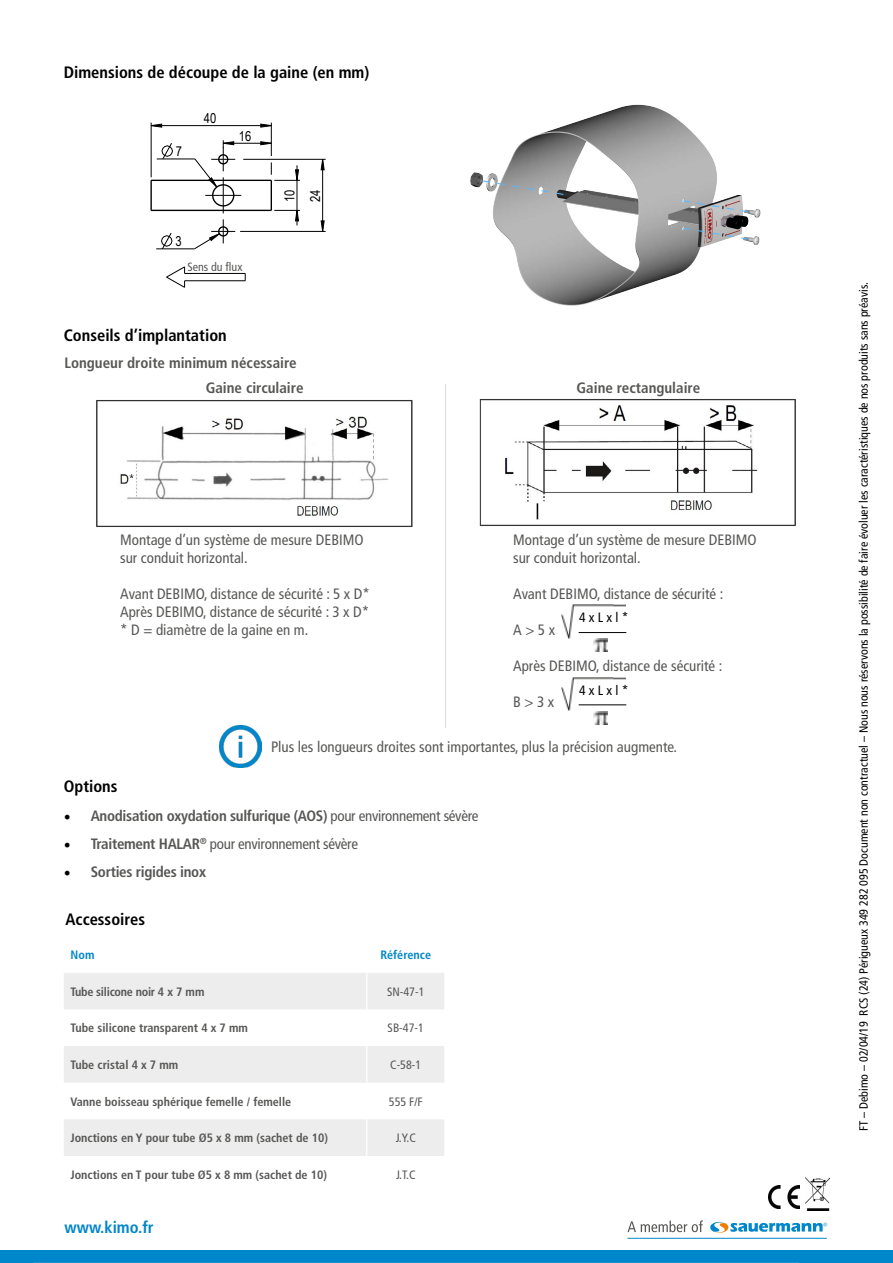
<style>
.page{position:relative;width:893px;height:1263px;background:#fff}
.page>*{position:absolute;margin:0;border:0;box-sizing:border-box;transform-origin:0 0}
.t1{font:700 condensed 16.5px "Frutiger LT Std";color:#000}
.t2{font:700 condensed 16.5px "Frutiger LT Std";color:#0086ca}
.t3{font:condensed 15px/18px "Frutiger LT Std";color:#575756}
.t4{font:700 condensed 15px/24.5px "Frutiger LT Std";letter-spacing:-.005em;color:#575756}
.t5{font:condensed 15px "Frutiger LT Std";letter-spacing:-.02em;color:#575756}
.t6{font:13.65px "Arial Narrow";color:#000}
.t7{font:condensed 13.5px "Frutiger LT Std";color:#000}
.t8{font:700 condensed 12.15px "Frutiger LT Std";color:#575756}
.t9{font:condensed 12.15px "Frutiger LT Std";color:#575756}
.t10{font:700 condensed 12.15px "Frutiger LT Std";letter-spacing:-.02em;color:#575756}
.t11{font:700 condensed 12.15px "Frutiger LT Std";color:#0086ca}
.t12{font:condensed 12px "Frutiger LT Std";color:#000}
.t13{font:condensed 12px "Frutiger LT Std";color:#575756}
.s1{font-family:"Minion Pro";font-weight:400;font-stretch:normal;font-size:18px;color:#000}
.s2{font-weight:400}
.s3{font-family:"Minion Pro";font-stretch:normal;font-size:18px;color:#000}
.s4{font-weight:700}
</style>
<div class="page">
<svg style="left:64px;top:973px;width:380px;height:183px;fill:#ededed"></svg>
<hr style="left:366px;top:973px;width:1px;height:36px;background:#fff">
<hr style="left:366px;top:1009px;width:1px;height:37px;background:#fff">
<hr style="left:366px;top:1046px;width:1px;height:37px;background:#fff">
<hr style="left:366px;top:1083px;width:1px;height:36px;background:#fff">
<hr style="left:366px;top:1119px;width:1px;height:37px;background:#fff">
<img style="left:768px;top:1186px;width:32px;height:22px">
<img style="left:806px;top:1177px;width:24px;height:33px">
<svg style="left:627px;top:1220px;width:76px;height:12px"></svg>
<svg style="left:710px;top:1221px;width:117px;height:12px"></svg>
<hr style="left:627px;top:1238px;width:200px;height:1px;background:#0086ca">
<hr style="left:150px;top:180px;width:2px;height:30px;background:#000">
<hr style="left:151px;top:210px;width:120px;height:1px;background:#000">
<hr style="left:151px;top:180px;width:120px;height:1px;background:#000">
<hr style="left:271px;top:180px;width:1px;height:30px;background:#000">
<svg style="left:161px;top:143px;width:12px;height:16px"></svg>
<svg style="left:152px;top:124px;width:10px;height:4px"></svg>
<svg style="left:260px;top:124px;width:11px;height:4px"></svg>
<svg style="left:260px;top:141px;width:11px;height:4px"></svg>
<svg style="left:321px;top:160px;width:4px;height:10px"></svg>
<svg style="left:321px;top:221px;width:4px;height:10px"></svg>
<svg style="left:161px;top:233px;width:12px;height:16px"></svg>
<hr style="left:151px;top:123px;width:1px;height:54px;background:#000">
<hr style="left:156px;top:249px;width:38px;height:1px;background:#000">
<hr style="left:240px;top:231px;width:86px;height:1px;background:#000">
<svg style="left:274px;top:210px;width:26px;height:11px"></svg>
<svg style="left:194px;top:140px;width:47px;height:73px"></svg>
<hr style="left:243px;top:159px;width:83px;height:1px;background:#000">
<hr style="left:157px;top:159px;width:38px;height:1px;background:#000">
<hr style="left:223px;top:143px;width:48px;height:1px;background:#000">
<svg style="left:271px;top:162px;width:29px;height:19px"></svg>
<hr style="left:271px;top:123px;width:1px;height:33px;background:#000">
<svg style="left:194px;top:219px;width:41px;height:30px"></svg>
<hr style="left:151px;top:125px;width:120px;height:1px;background:#000">
<hr style="left:297px;top:165px;width:1px;height:60px;background:#000">
<hr style="left:322px;top:159px;width:1px;height:72px;background:#000">
<svg style="left:166px;top:266px;width:20px;height:22px"></svg>
<hr style="left:185px;top:280px;width:60px;height:1px;background:#000">
<hr style="left:185px;top:273px;width:60px;height:1px;background:#000">
<img style="left:470px;top:104px;width:291px;height:202px">
<svg style="left:682px;top:227px;width:70px;height:14px"></svg>
<svg style="left:476px;top:179px;width:88px;height:16px"></svg>
<svg style="left:682px;top:200px;width:73px;height:14px"></svg>
<hr style="left:445px;top:384px;width:1px;height:344px;background:#dadada">
<img style="left:562px;top:605px;width:63px;height:33px">
<svg style="left:594px;top:639px;width:13px;height:13px"></svg>
<hr style="left:579px;top:632px;width:47px;height:1px;background:#000">
<img style="left:562px;top:677px;width:63px;height:33px">
<svg style="left:594px;top:711px;width:13px;height:13px"></svg>
<hr style="left:579px;top:705px;width:47px;height:1px;background:#000">
<img style="left:220px;top:725px;width:42px;height:42px">
<img style="left:96px;top:400px;width:316px;height:127px">
<img style="left:480px;top:399px;width:316px;height:127px">
<div style="left:0;top:1251px;width:893px;height:12px;background:#0086ca"></div>
<hr style="left:34px;top:1262px;width:765px;height:1px;background:#dadada">
<p class="t1" style="left:64px;top:63px;width:307px">Dimensions de découpe de la gaine (en mm)</p>
<p class="t6" style="left:176px;top:141px;width:8px">7</p>
<p class="t6" style="left:204px;top:108px;width:14px">40</p>
<p class="t6" style="left:239px;top:126px;width:14px">16</p>
<p class="t6" style="left:176px;top:231px;width:8px">3</p>
<p class="t13" style="left:187px;top:259px;width:57px">Sens du flux</p>
<p class="t1" style="left:64px;top:325px;width:164px">Conseils d’implantation</p>
<p class="t6" style="left:280px;top:202px;width:14px;rotate:-90deg">10</p>
<p class="t6" style="left:305px;top:202px;width:14px;rotate:-90deg">24</p>
<p class="t4" style="left:206px;top:351px;width:99px;text-indent:-141px">Longueur droite minimum nécessaire<br>Gaine circulaire</p>
<p class="t3" style="left:120px;top:531px;width:245px">Montage d’un système de mesure DEBIMO sur conduit horizontal.</p>
<p class="t3" style="left:120px;top:585px;width:251px;text-align:justify">Avant DEBIMO, distance de sécurité : 5 x D* Après DEBIMO, distance de sécurité : 3 x D* * D = diamètre de la gaine en m.</p>
<p class="t4" style="left:577px;top:375px;width:125px">Gaine rectangulaire</p>
<p class="t3" style="left:513px;top:531px;width:245px">Montage d’un système de mesure DEBIMO sur conduit horizontal.</p>
<p class="t3" style="left:513px;top:585px;width:212px">Avant DEBIMO, distance de sécurité :</p>
<p class="t3" style="left:513px;top:621px;width:43px">A &gt; 5 x</p>
<p class="t3" style="left:513px;top:657px;width:211px">Après DEBIMO, distance de sécurité :</p>
<p class="t3" style="left:513px;top:693px;width:43px">B &gt; 3 x</p>
<p class="t7" style="left:579px;top:610px;width:51px">4 x L x l *</p>
<p class="t7" style="left:579px;top:682px;width:51px">4 x L x l *</p>
<p class="t3" style="left:271px;top:738px;width:408px">Plus les longueurs droites sont importantes, plus la précision augmente.</p>
<p class="t1" style="left:64px;top:776px;width:55px">Options</p>
<p class="t4" style="left:64px;top:804px;width:416px"><span class="s1">•</span> Anodisation oxydation sulfurique (AOS) <span class="s2">pour environnement sévère</span></p>
<p class="t5" style="left:64px;top:835px;width:296px"><span class="s3">•</span> <span class="s4">Traitement HALAR</span><sup>®</sup> pour environnement sévère</p>
<p class="t4" style="left:64px;top:859px;width:144px"><span class="s1">•</span> Sorties rigides inox</p>
<p class="t1" style="left:66px;top:910px;width:81px">Accessoires</p>
<p class="t11" style="left:71px;top:947px;width:25px">Nom</p>
<p class="t11" style="left:380px;top:947px;width:52px">Référence</p>
<p class="t10" style="left:71px;top:984px;width:135px">Tube silicone noir 4 x 7 mm</p>
<p class="t9" style="left:387px;top:984px;width:39px">SN-47-1</p>
<p class="t8" style="left:71px;top:1021px;width:179px">Tube silicone transparent 4 x 7 mm</p>
<p class="t9" style="left:388px;top:1021px;width:38px">SB-47-1</p>
<p class="t8" style="left:71px;top:1057px;width:109px">Tube cristal 4 x 7 mm</p>
<p class="t9" style="left:390px;top:1057px;width:33px">C-58-1</p>
<p class="t8" style="left:71px;top:1094px;width:222px">Vanne boisseau sphérique femelle / femelle</p>
<p class="t9" style="left:389px;top:1094px;width:35px">555 F/F</p>
<p class="t8" style="left:71px;top:1131px;width:259px">Jonctions en Y pour tube Ø5 x 8 mm (sachet de 10)</p>
<p class="t9" style="left:396px;top:1131px;width:22px">J.Y.C</p>
<p class="t8" style="left:71px;top:1167px;width:258px">Jonctions en T pour tube Ø5 x 8 mm (sachet de 10)</p>
<p class="t9" style="left:396px;top:1167px;width:21px">J.T.C</p>
<p class="t2" style="left:65px;top:1217px;width:91px">www.kimo.fr</p>
<p class="t12" style="left:857px;top:1131px;width:850px;rotate:-90deg">FT – Debimo – 02/04/19 RCS (24) Périgueux 349 282 095 Document non contractuel – Nous nous réservons la possibilité de faire évoluer les caractéristiques de nos produits sans préavis.</p>
</div>
